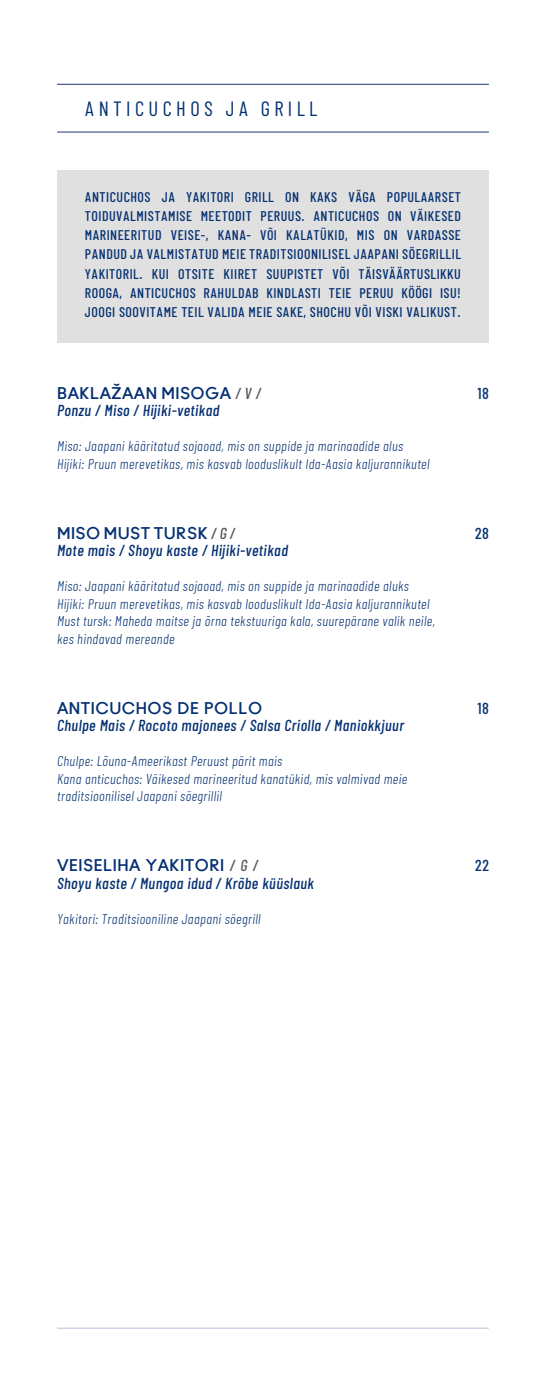
<style>
.page{position:relative;width:546px;height:1389px;background:#fff}
.page>*{position:absolute;margin:0;border:0;box-sizing:border-box;transform-origin:0 0}
.t1{font:20.65px "Barlow Condensed";letter-spacing:.21em;color:#043072}
.t2{font:italic 500 15.92px "Barlow Condensed";letter-spacing:.03em;color:#043072}
.t3{font:700 15.92px "Ano";letter-spacing:.03em;color:#043072}
.t4{font:500 15.92px "Barlow Condensed";letter-spacing:.03em;color:#043072}
.t5{font:italic 300 14.17px/17.5px "Barlow Condensed";letter-spacing:.03em;color:#043072}
.t6{font:500 14px/19.2px "Barlow Condensed";letter-spacing:.035em;color:#043072;text-align:justify}
.s1{font-family:"Barlow Condensed";font-weight:500;font-style:italic;color:#57585a}
</style>
<div class="page">
<div style="left:57px;top:170px;width:432px;height:173px;background:#e0e0e0"></div>
<hr style="left:57px;top:84px;width:432px;height:1px;background:#1d3a6c">
<hr style="left:57px;top:132px;width:432px;height:1px;background:#1d3a6c">
<hr style="left:57px;top:1328px;width:432px;height:1px;background:#bac0d7">
<h1 class="t1" style="left:85px;top:96px;width:234px">ANTICUCHOS JA GRILL</h1>
<p class="t6" style="left:85px;top:186px;width:377px">ANTICUCHOS JA YAKITORI GRILL ON KAKS VÄGA POPULAARSET TOIDUVALMISTAMISE MEETODIT PERUUS. ANTICUCHOS ON VÄIKESED MARINEERITUD VEISE-, KANA- VÕI KALATÜKID, MIS ON VARDASSE PANDUD JA VALMISTATUD MEIE TRADITSIOONILISEL JAAPANI SÖEGRILLIL YAKITORIL. KUI OTSITE KIIRET SUUPISTET VÕI TÄISVÄÄRTUSLIKKU ROOGA, ANTICUCHOS RAHULDAB KINDLASTI TEIE PERUU KÖÖGI ISU!<br>JOOGI SOOVITAME TEIL VALIDA MEIE SAKE, SHOCHU VÕI VISKI VALIKUST.</p>
<p class="t3" style="left:57px;top:383px;width:205px">BAKLAŽAAN MISOGA <span class="s1">/ V /</span></p>
<p class="t4" style="left:477px;top:383px;width:13px">18</p>
<p class="t2" style="left:57px;top:400px;width:164px">Ponzu / Miso / Hijiki-vetikad</p>
<p class="t5" style="left:57px;top:437px;width:374px">Miso: Jaapani kääritatud sojaoad, mis on suppide ja marinaadide alus<br>Hijiki: Pruun merevetikas, mis kasvab looduslikult Ida-Aasia kaljurannikutel</p>
<p class="t3" style="left:57px;top:523px;width:179px">MISO MUST TURSK <span class="s1">/ G /</span></p>
<p class="t4" style="left:475px;top:523px;width:15px">28</p>
<p class="t2" style="left:57px;top:540px;width:232px">Mote mais / Shoyu kaste / Hijiki-vetikad</p>
<p class="t5" style="left:57px;top:577px;width:379px">Miso: Jaapani kääritatud sojaoad, mis on suppide ja marinaadide aluks Hijiki: Pruun merevetikas, mis kasvab looduslikult Ida-Aasia kaljurannikutel Must tursk: Maheda maitse ja õrna tekstuuriga kala, suurepärane valik neile, kes hindavad mereande</p>
<p class="t3" style="left:57px;top:698px;width:207px">ANTICUCHOS DE POLLO</p>
<p class="t4" style="left:477px;top:698px;width:13px">18</p>
<p class="t2" style="left:57px;top:715px;width:348px">Chulpe Mais / Rocoto majonees / Salsa Criolla / Maniokkjuur</p>
<p class="t5" style="left:57px;top:752px;width:352px">Chulpe: Lõuna-Ameerikast Peruust pärit mais<br>Kana anticuchos: Väikesed marineeritud kanatükid, mis valmivad meie traditsioonilisel Jaapani söegrillil</p>
<p class="t3" style="left:57px;top:855px;width:202px">VEISELIHA YAKITORI <span class="s1">/ G /</span></p>
<p class="t4" style="left:475px;top:855px;width:15px">22</p>
<p class="t2" style="left:57px;top:873px;width:258px">Shoyu kaste / Mungoa idud / Krõbe küüslauk</p>
<p class="t5" style="left:57px;top:909px;width:205px">Yakitori: Traditsiooniline Jaapani söegrill</p>
</div>
